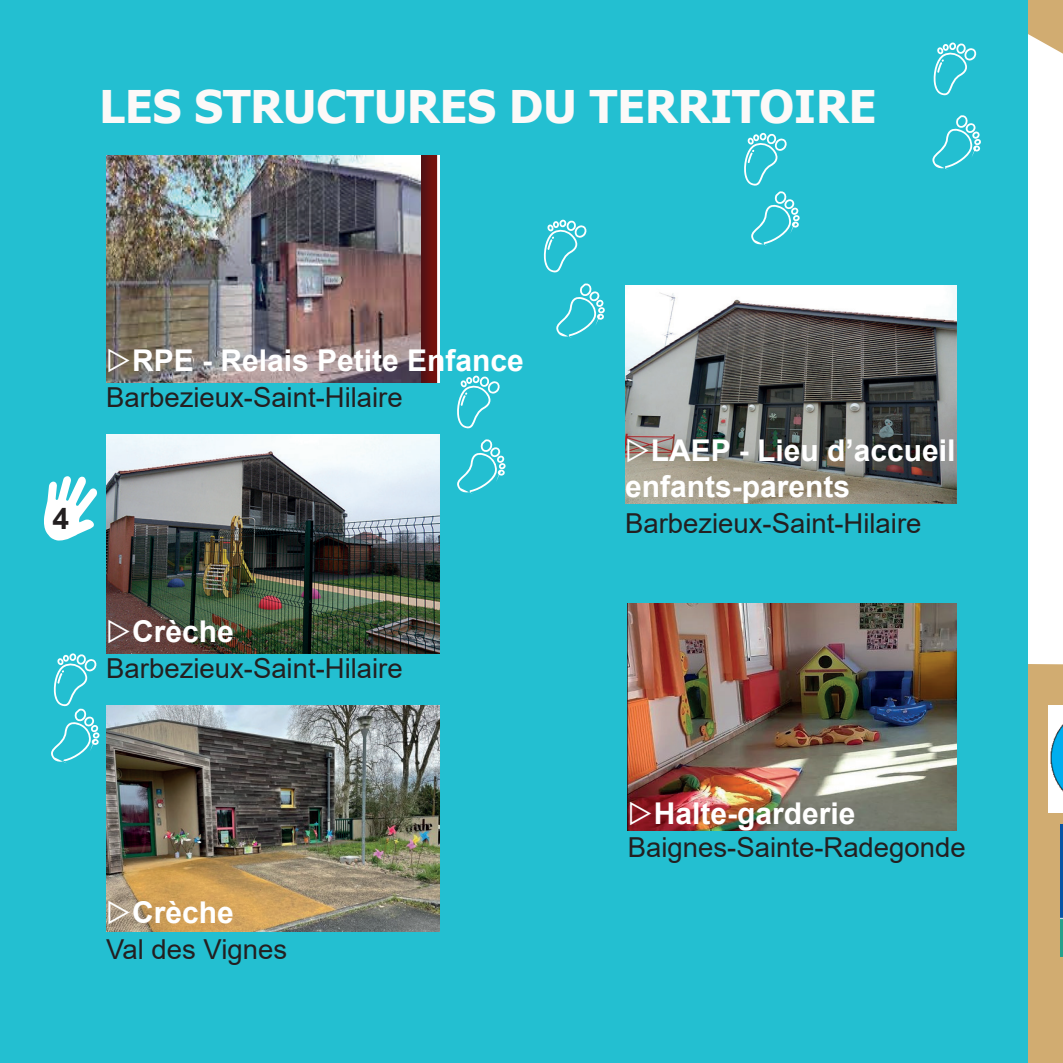
<style>
.page{position:relative;width:1063px;height:1063px;background:#fff}
.page>*{position:absolute;margin:0;border:0;box-sizing:border-box;transform-origin:0 0}
.t1{font:700 45px "Tahoma";color:#fcf9f8}
.t2{font:700 30px/36px "Arial";color:#fff}
.t3{font:700 30px "Arial";color:#231f20}
.t4{font:27.5px "Arial";color:#231f20}
</style>
<div class="page">
<div style="left:1028px;top:664px;width:35px;height:399px;background:#d1ac71"></div>
<div style="left:0;top:0;width:1028px;height:1063px;background:#23bfd1"></div>
<img style="left:421px;top:156px;width:18px;height:227px">
<img style="left:106px;top:156px;width:315px;height:227px">
<img style="left:106px;top:434px;width:333px;height:220px">
<img style="left:106px;top:705px;width:333px;height:227px">
<img style="left:625px;top:286px;width:332px;height:218px">
<img style="left:627px;top:604px;width:330px;height:227px">
<img style="left:1060px;top:824px;width:3px;height:133px">
<img style="left:1049px;top:706px;width:14px;height:106px">
<svg style="left:44px;top:476px;width:53px;height:65px"></svg>
<svg style="left:457px;top:439px;width:49px;height:55px"></svg>
<svg style="left:556px;top:283px;width:49px;height:55px"></svg>
<svg style="left:457px;top:375px;width:43px;height:54px"></svg>
<svg style="left:543px;top:220px;width:44px;height:53px"></svg>
<svg style="left:744px;top:133px;width:56px;height:113px"></svg>
<svg style="left:933px;top:0;width:130px;height:96px"></svg>
<svg style="left:932px;top:115px;width:49px;height:55px"></svg>
<svg style="left:51px;top:653px;width:49px;height:111px"></svg>
<h1 class="t1" style="left:99px;top:75px;width:778px">LES STRUCTURES DU TERRITOIRE</h1>
<p class="t2" style="left:106px;top:343px;width:419px">▷RPE - Relais Petite Enfance</p>
<p class="t4" style="left:106px;top:378px;width:298px">Barbezieux-Saint-Hilaire</p>
<p class="t3" style="left:52px;top:498px;width:18px">4</p>
<p class="t2" style="left:106px;top:614px;width:129px">▷Crèche</p>
<p class="t4" style="left:106px;top:649px;width:298px">Barbezieux-Saint-Hilaire</p>
<p class="t2" style="left:106px;top:895px;width:129px">▷Crèche</p>
<p class="t4" style="left:106px;top:930px;width:182px">Val des Vignes</p>
<p class="t2" style="left:625px;top:433px;width:332px">▷LAEP - Lieu d’accueil enfants-parents</p>
<p class="t4" style="left:625px;top:505px;width:298px">Barbezieux-Saint-Hilaire</p>
<p class="t2" style="left:628px;top:796px;width:229px">▷Halte-garderie</p>
<p class="t4" style="left:628px;top:828px;width:339px">Baignes-Sainte-Radegonde</p>
</div>
